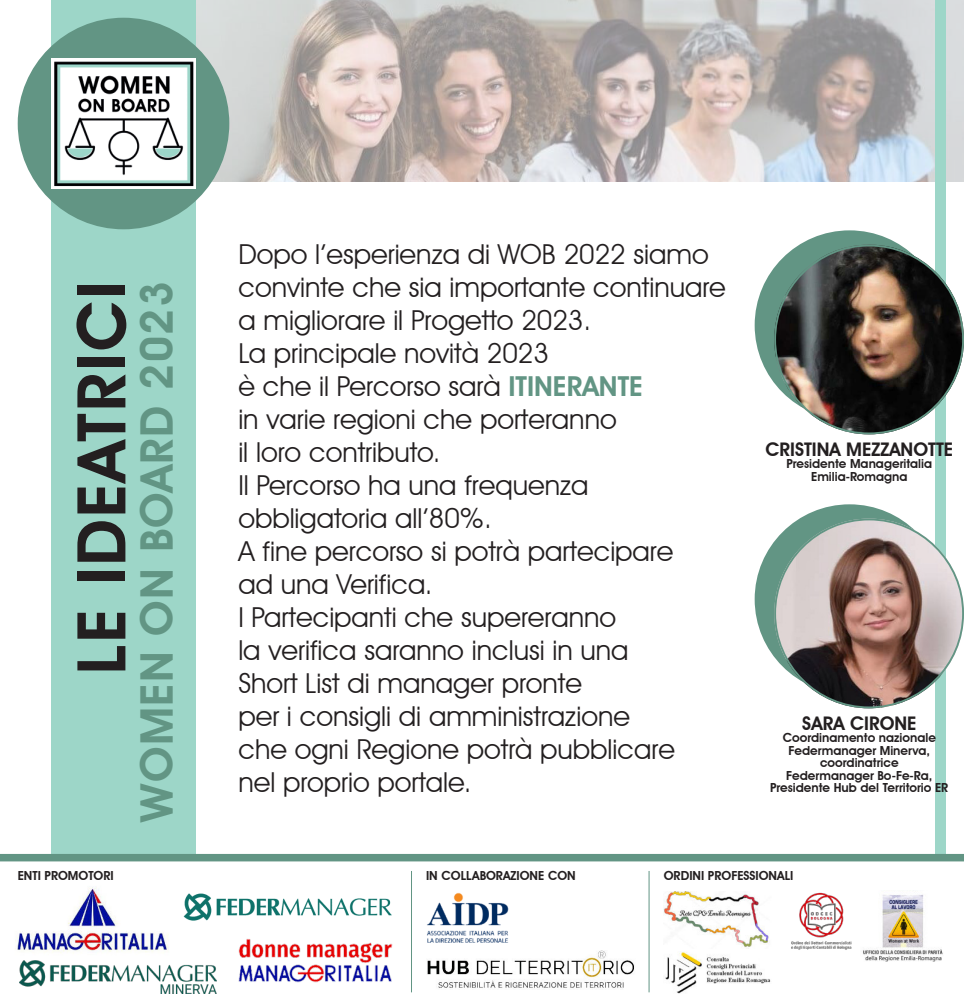
<style>
.page{position:relative;width:964px;height:1003px;background:#fff}
.page>*{position:absolute;margin:0;border:0;box-sizing:border-box;transform-origin:0 0}
.t1{font:600 67.5px "Avant Garde IT Cby BT";letter-spacing:.03em;color:#231f20}
.t2{font:600 45px "Avant Garde IT Cby BT";letter-spacing:.03em;color:#629584}
.t3{font:27.5px/33px "Avant Garde IT Cby BT";color:#231f20}
.t4{font:600 18.75px "Avant Garde IT Cby BT";color:#231f20}
.t5{font:600 12.5px/12.5px "Avant Garde IT Cby BT";color:#231f20;text-align:center}
.s1{font-weight:600;color:#629584}
</style>
<div class="page">
<img style="left:196px;top:0;width:768px;height:182px">
<div style="left:51px;top:0;width:145px;height:1003px;background:#9dd6c8"></div>
<div style="left:18px;top:18px;width:211px;height:211px;background:#629584;border-radius:50%"></div>
<img style="left:51px;top:58px;width:145px;height:131px">
<div style="left:935px;top:0;width:11px;height:1003px;background:#9dd6c8"></div>
<div style="left:754px;top:504px;width:190px;height:190px;background:#629584;border-radius:50%"></div>
<img style="left:774px;top:518px;width:190px;height:190px;border-radius:95px">
<div style="left:754px;top:230px;width:190px;height:190px;background:#629584;border-radius:50%"></div>
<img style="left:774px;top:245px;width:190px;height:189px;border-radius:95px">
<div style="left:0;top:857px;width:964px;height:146px;background:#fff"></div>
<img style="left:427px;top:950px;width:207px;height:38px">
<img style="left:427px;top:892px;width:82px;height:51px">
<div style="left:0;top:854px;width:964px;height:7px;background:#629584"></div>
<img style="left:664px;top:891px;width:106px;height:58px">
<img style="left:665px;top:952px;width:106px;height:42px">
<img style="left:791px;top:892px;width:60px;height:58px">
<hr style="left:411px;top:871px;width:1px;height:121px;background:#629584">
<hr style="left:649px;top:871px;width:1px;height:121px;background:#629584">
<img style="left:863px;top:894px;width:80px;height:67px">
<img style="left:15px;top:886px;width:154px;height:67px">
<img style="left:183px;top:893px;width:209px;height:28px">
<img style="left:19px;top:960px;width:197px;height:33px">
<img style="left:238px;top:939px;width:155px;height:44px">
<h1 class="t1" style="left:73px;top:674px;width:395px;rotate:-90deg">LE IDEATRICI</h1>
<h2 class="t2" style="left:138px;top:821px;width:542px;rotate:-90deg">WOMEN ON BOARD 2023</h2>
<p class="t3" style="left:238px;top:240px;width:489px">Dopo l’esperienza di WOB 2022 siamo convinte che sia importante continuare a migliorare il Progetto 2023.<br>La principale novità 2023<br>è che il Percorso sarà <span class="s1">ITINERANTE<br></span>in varie regioni che porteranno<br>il loro contributo.<br>Il Percorso ha una frequenza obbligatoria all’80%.<br>A fine percorso si potrà partecipare<br>ad una Verifica.<br>I Partecipanti che supereranno<br>la verifica saranno inclusi in una<br>Short List di manager pronte<br>per i consigli di amministrazione<br>che ogni Regione potrà pubblicare<br>nel proprio portale.</p>
<p class="t4" style="left:765px;top:441px;width:189px">CRISTINA MEZZANOTTE</p>
<p class="t5" style="left:786px;top:458px;width:147px">Presidente Manageritalia<br>Emilia-Romagna</p>
<p class="t4" style="left:802px;top:715px;width:116px">SARA CIRONE</p>
<p class="t5" style="left:770px;top:732px;width:180px">Coordinamento nazionale<br>Federmanager Minerva, coordinatrice<br>Federmanager Bo-Fe-Ra,<br>Presidente Hub del Territorio ER</p>
<p class="t5" style="left:18px;top:870px;width:98px">ENTI PROMOTORI</p>
<p class="t5" style="left:426px;top:870px;width:151px">IN COLLABORAZIONE CON</p>
<p class="t5" style="left:664px;top:870px;width:131px">ORDINI PROFESSIONALI</p>
</div>
